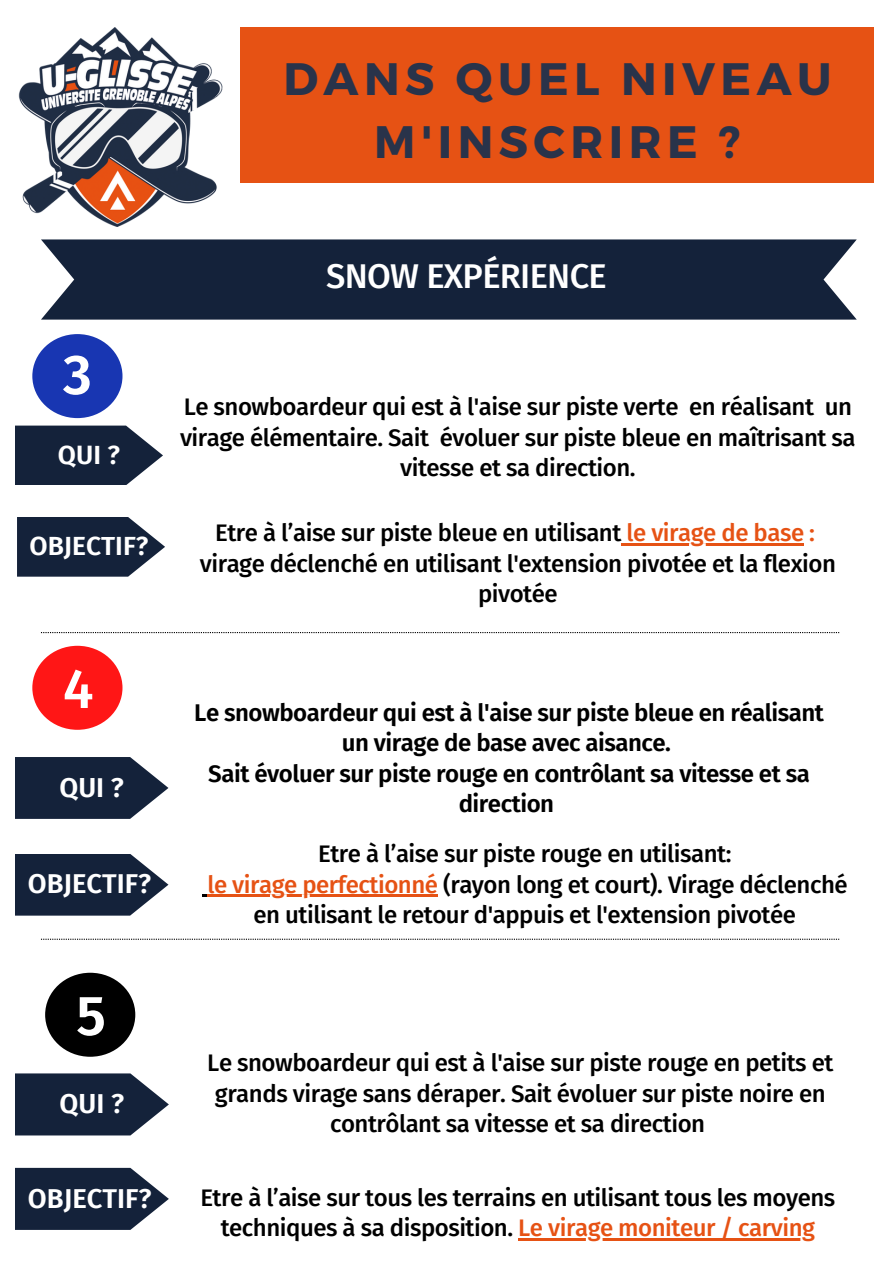
<style>
.page{position:relative;width:894px;height:1264px;background:#fff}
.page>*{position:absolute;margin:0;border:0;box-sizing:border-box;transform-origin:0 0}
.t1{font:600 55.95px "Fira Sans";color:#fff}
.t2{font:500 55.95px "Fira Sans";color:#fff}
.t3{font:700 45.45px/63px "Montserrat";letter-spacing:.12em;color:#29334a;text-align:center}
.t4{font:500 34.5px "Fira Sans";letter-spacing:-.02em;color:#fff}
.t5{font:600 27.3px "Fira Sans";color:#fff}
.t6{font:600 26.4px "Fira Sans";color:#fff}
.t7{font:500 24px/30.3px "Fira Sans";letter-spacing:-.02em;color:#000;text-align:center}
.t8{font:600 24px/30.3px "Fira Sans";letter-spacing:-.02em;color:#000;text-align:center}
.s1{color:#e65214}
</style>
<div class="page">
<div style="left:240px;top:28px;width:633px;height:155px;background:#e65214"></div>
<img style="left:18px;top:28px;width:205px;height:199px">
<svg style="left:41px;top:632px;width:798px;height:1px"></svg>
<div style="left:41px;top:239px;width:815px;height:80px;background:#14223a"></div>
<svg style="left:15px;top:425px;width:148px;height:60px;background:#323e53"></svg>
<svg style="left:17px;top:517px;width:148px;height:59px;background:#303c51"></svg>
<div style="left:32px;top:334px;width:90px;height:84px;background:#1836b2;border-radius:50%"></div>
<svg style="left:15px;top:757px;width:153px;height:62px;background:#313d52"></svg>
<svg style="left:15px;top:854px;width:153px;height:61px;background:#303c51"></svg>
<svg style="left:15px;top:1073px;width:154px;height:62px;background:#323e53"></svg>
<svg style="left:15px;top:1167px;width:154px;height:62px;background:#333f54"></svg>
<svg style="left:41px;top:938px;width:798px;height:1px"></svg>
<div style="left:32px;top:645px;width:90px;height:84px;background:#ff1616;border-radius:50%"></div>
<div style="left:45px;top:972px;width:90px;height:84px;background:#000;border-radius:50%"></div>
<hr style="left:620px;top:543px;width:183px;height:3px;background:#e65214">
<svg style="left:202px;top:894px;width:5px;height:3px"></svg>
<hr style="left:207px;top:894px;width:230px;height:3px;background:#e65214">
<hr style="left:518px;top:1238px;width:296px;height:2px;background:#e65214">
<p class="t3" style="left:283px;top:45px;width:549px">DANS QUEL NIVEAU<br>M'INSCRIRE ?</p>
<p class="t1" style="left:63px;top:341px;width:30px">3</p>
<p class="t6" style="left:58px;top:439px;width:64px">QUI ?</p>
<h3 class="t6" style="left:30px;top:530px;width:120px">OBJECTIF?</h3>
<h3 class="t2" style="left:63px;top:655px;width:32px">4</h3>
<p class="t5" style="left:59px;top:771px;width:66px">QUI ?</p>
<p class="t5" style="left:28px;top:867px;width:125px">OBJECTIF?</p>
<p class="t1" style="left:76px;top:982px;width:31px">5</p>
<p class="t5" style="left:60px;top:1087px;width:66px">QUI ?</p>
<p class="t5" style="left:28px;top:1182px;width:125px">OBJECTIF?</p>
<h2 class="t4" style="left:326px;top:255px;width:282px">SNOW EXPÉRIENCE</h2>
<p class="t7" style="left:180px;top:392px;width:677px">Le snowboardeur qui est à l'aise sur piste verte en réalisant un virage élémentaire. Sait évoluer sur piste bleue en maîtrisant sa vitesse et sa direction.</p>
<p class="t7" style="left:215px;top:518px;width:601px">Etre à l’aise sur piste bleue en utilisant <span class="s1">le virage de base :</span></p>
<h3 class="t7" style="left:200px;top:548px;width:637px">virage déclenché en utilisant l'extension pivotée et la flexion</h3>
<p class="t7" style="left:478px;top:579px;width:81px">pivotée</p>
<p class="t8" style="left:194px;top:698px;width:631px">Le snowboardeur qui est à l'aise sur piste bleue en réalisant un virage de base avec aisance.</p>
<h3 class="t8" style="left:208px;top:758px;width:603px">Sait évoluer sur piste rouge en contrôlant sa vitesse et sa direction</h3>
<p class="t7" style="left:318px;top:839px;width:415px">Etre à l’aise sur piste rouge en utilisant:</p>
<p class="t7" style="left:207px;top:869px;width:641px"><span class="s1">le virage perfectionné</span> (rayon long et court). Virage déclenché en utilisant le retour d'appuis et l'extension pivotée</p>
<p class="t7" style="left:207px;top:1048px;width:627px">Le snowboardeur qui est à l'aise sur piste rouge en petits et grands virage sans déraper. Sait évoluer sur piste noire en contrôlant sa vitesse et sa direction</p>
<p class="t7" style="left:200px;top:1182px;width:636px">Etre à l’aise sur tous les terrains en utilisant tous les moyens techniques à sa disposition. <span class="s1">Le virage moniteur / carving</span></p>
</div>
